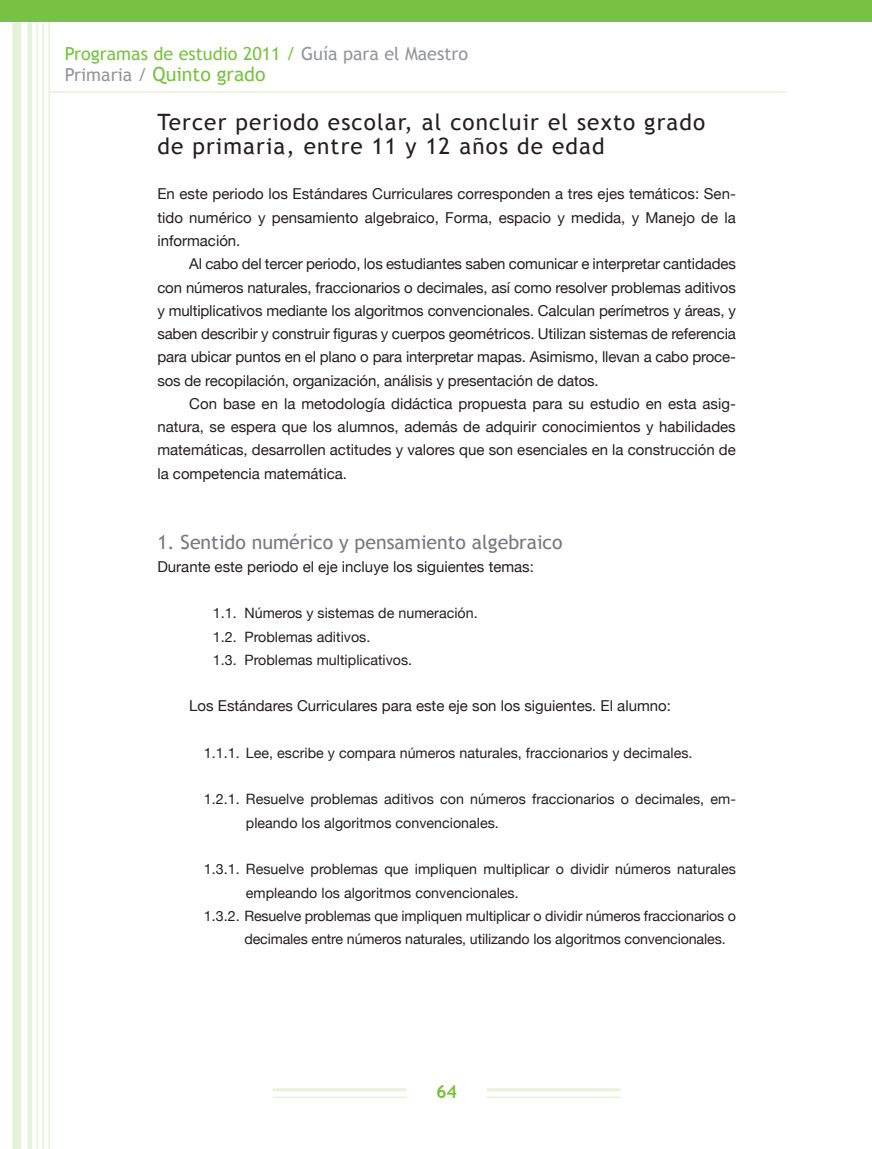
<style>
.page{position:relative;width:872px;height:1149px;background:#fff}
.page>*{position:absolute;margin:0;border:0;box-sizing:border-box;transform-origin:0 0}
._01_SUBTÍTULO_1{font:22.5px/24px "Trebuchet MS";letter-spacing:.05em;color:#231f20}
._01_SUBTITULO_2{font:19.5px "Trebuchet MS";color:#76787b}
.t1{font:19.5px "Trebuchet MS";color:#79c142}
.t2{font:18px "Trebuchet MS";color:#79c142}
.t3{font:700 18px "Trebuchet MS";color:#79c142}
._02_TEXTO_cuerpo_con{font:15px/23.2px "Helvetica Neue";color:#231f20;text-align:justify}
._02_TEXTO_1er_parraf{font:15px/23.2px "Helvetica Neue";color:#231f20;text-align:justify}
._02_TEXTO_BANDO1_1_1{font:14.25px/23.2px "Helvetica Neue";color:#231f20}
._02_TEXTO_BANDO1_1{font:14.25px "Helvetica Neue";color:#231f20}
.s1{color:#939598}
.s2{font-size:18px;color:#939598}
</style>
<div class="page">
<div style="left:12px;top:0;width:9px;height:1148px;background:#e4f2d9"></div>
<div style="left:27px;top:0;width:5px;height:1148px;background:#e4f2d9"></div>
<hr style="left:36px;top:0;width:2px;height:1148px;background:#79c142">
<hr style="left:42px;top:0;width:2px;height:1148px;background:#79c142">
<hr style="left:48px;top:0;width:2px;height:1148px;background:#79c142">
<div style="left:0;top:0;width:872px;height:22px;background:#79c142"></div>
<hr style="left:50px;top:91px;width:737px;height:1px;background:#79c142">
<hr style="left:487px;top:1087px;width:133px;height:3px;background:#e1efd4">
<hr style="left:273px;top:1087px;width:133px;height:3px;background:#e1efd4">
<hr style="left:487px;top:1096px;width:133px;height:1px;background:#e1efd4">
<hr style="left:273px;top:1096px;width:133px;height:1px;background:#e1efd4">
<p class="t2" style="left:65px;top:43px;width:405px">Programas de estudio 2011 / <span class="s1">Guía para el Maestro</span></p>
<h2 class="t1" style="left:65px;top:62px;width:202px"><span class="s2">Primaria /</span> Quinto grado</h2>
<p class="_01_SUBTÍTULO_1" style="left:157px;top:110px;width:549px">Tercer periodo escolar, al concluir el sexto grado de primaria, entre 11 y 12 años de edad</p>
<p class="_02_TEXTO_1er_parraf" style="left:157px;top:182px;width:580px">En este periodo los Estándares Curriculares corresponden a tres ejes temáticos: Sen&shy;tido numérico y pensamiento algebraico, Forma, espacio y medida, y Manejo de la información.</p>
<p class="_02_TEXTO_cuerpo_con" style="left:157px;top:252px;width:580px;text-indent:32px">Al cabo del tercer periodo, los estudiantes saben comunicar e interpretar cantidades con números naturales, fraccionarios o decimales, así como resolver problemas aditivos y multiplicativos mediante los algoritmos convencionales. Calculan perímetros y áreas, y saben describir y construir figuras y cuerpos geométricos. Utilizan sistemas de referencia para ubicar puntos en el plano o para interpretar mapas. Asimismo, llevan a cabo proce&shy;sos de recopilación, organización, análisis y presentación de datos.</p>
<p class="_02_TEXTO_cuerpo_con" style="left:157px;top:391px;width:580px;text-indent:32px">Con base en la metodología didáctica propuesta para su estudio en esta asig&shy;natura, se espera que los alumnos, además de adquirir conocimientos y habilidades matemáticas, desarrollen actitudes y valores que son esenciales en la construcción de la competencia matemática.</p>
<p class="_01_SUBTITULO_2" style="left:157px;top:530px;width:407px">1. Sentido numérico y pensamiento algebraico</p>
<p class="_02_TEXTO_1er_parraf" style="left:157px;top:554px;width:378px">Durante este periodo el eje incluye los siguientes temas:</p>
<p class="_02_TEXTO_BANDO1_1" style="left:213px;top:604px;width:266px">1.1. Números y sistemas de numeración.</p>
<p class="_02_TEXTO_BANDO1_1" style="left:213px;top:627px;width:159px">1.2. Problemas aditivos.</p>
<p class="_02_TEXTO_BANDO1_1" style="left:213px;top:651px;width:201px">1.3. Problemas multiplicativos.</p>
<p class="_02_TEXTO_cuerpo_con" style="left:189px;top:694px;width:483px">Los Estándares Curriculares para este eje son los siguientes. El alumno:</p>
<p class="_02_TEXTO_BANDO1_1_1" style="left:204px;top:740px;width:490px">1.1.1. Lee, escribe y compara números naturales, fraccionarios y decimales.</p>
<p class="_02_TEXTO_BANDO1_1_1" style="left:246px;top:787px;width:491px;text-indent:-42px">1.2.1. Resuelve problemas aditivos con números fraccionarios o decimales, em&shy;pleando los algoritmos convencionales.</p>
<p class="_02_TEXTO_BANDO1_1_1" style="left:246px;top:857px;width:491px;text-indent:-42px">1.3.1. Resuelve problemas que impliquen multiplicar o dividir números naturales empleando los algoritmos convencionales.</p>
<p class="_02_TEXTO_BANDO1_1_1" style="left:244px;top:903px;width:493px;text-indent:-40px">1.3.2. Resuelve problemas que impliquen multiplicar o dividir números fraccionarios o decimales entre números naturales, utilizando los algoritmos convencionales.</p>
<p class="t3" style="left:436px;top:1080px;width:23px">64</p>
</div>
